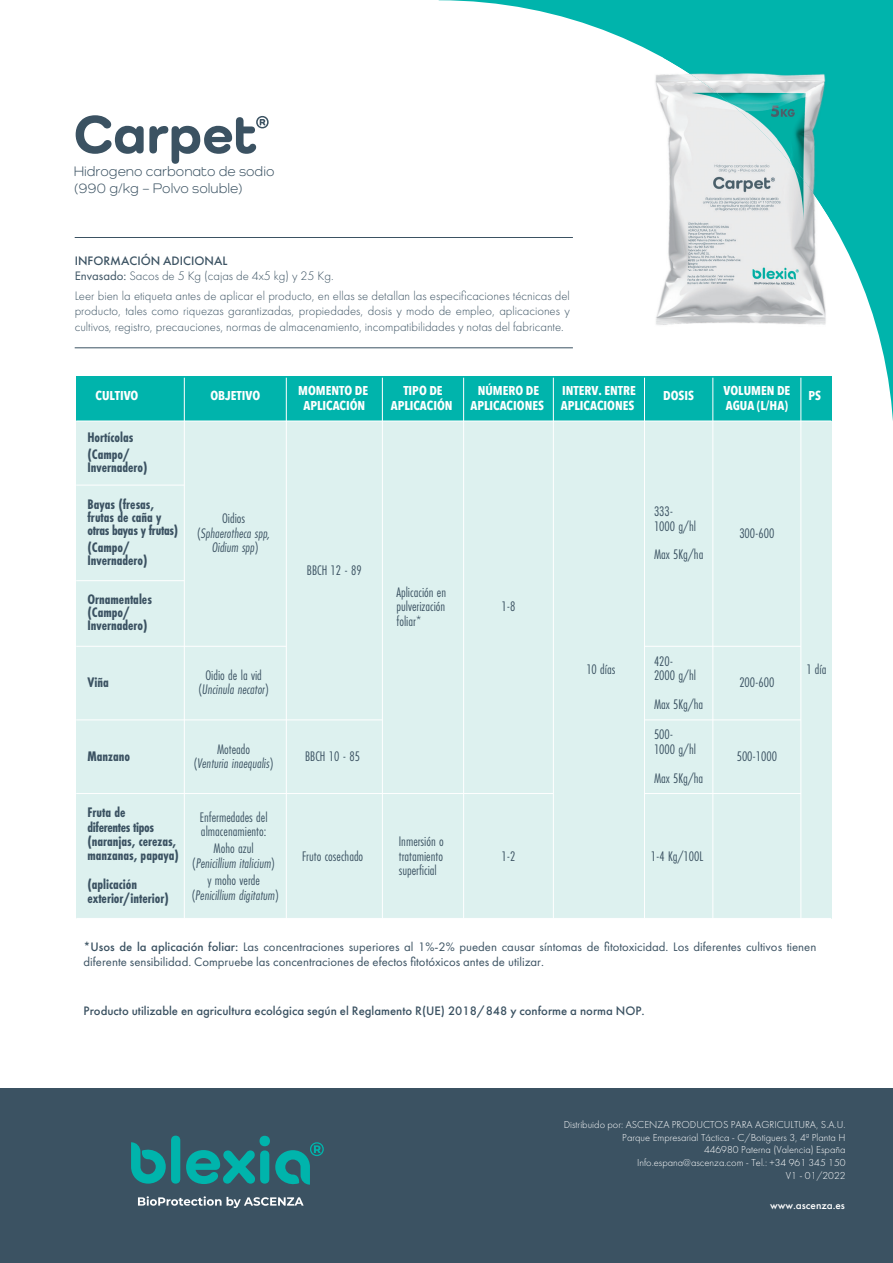
<style>
.page{position:relative;width:893px;height:1263px;background:#fff}
.page>*{position:absolute;margin:0;border:0;box-sizing:border-box;transform-origin:0 0}
.t1{font:800 55.5px "Como";color:#3b5262}
.t2{font:14.4px/14.4px "Futura PT Cond";color:#3b5262}
.t3{font:700 14.4px/12.8px "Futura PT Cond";color:#3b5262}
.t4{font:italic 14.4px/14.4px "Futura PT Cond";color:#3b5262;text-align:center}
.t5{font:14.25px/17.1px "Como";color:#3b5262}
.t6{font:300 12.75px/15.3px "Futura PT";color:#3b5262}
.t7{font:12.75px/15.3px "Futura PT";color:#3b5262}
.t8{font:700 12.75px/15.1px "Avenir Next Condensed";color:#fff;text-align:center}
.t9{font:500 12.75px "Futura PT";color:#3b5262}
.t10{font:500 11.25px "Futura PT";color:#fff}
.t11{font:300 10.5px/12.8px "Futura PT";color:#fff;text-align:right}
.s1{font-weight:500}
.s2{font-weight:400}
.s3{font-style:normal}
</style>
<div class="page">
<svg style="left:439px;top:0;width:454px;height:454px"></svg>
<div style="left:0;top:1088px;width:893px;height:175px;background:#3b5262"></div>
<div style="left:171px;top:1135px;width:9px;height:48px;background:#00b4ac;border-radius:5px"></div>
<svg style="left:131px;top:1142px;width:35px;height:41px"></svg>
<svg style="left:138px;top:1196px;width:166px;height:12px"></svg>
<svg style="left:186px;top:1136px;width:138px;height:49px"></svg>
<img style="left:641px;top:57px;width:191px;height:285px">
<img style="left:662px;top:57px;width:170px;height:165px">
<div style="left:76px;top:420px;width:755px;height:498px;background:#ddf1ef"></div>
<div style="left:76px;top:377px;width:755px;height:44px;background:#00b4ac"></div>
<hr style="left:184px;top:378px;width:1px;height:540px;background:#fff">
<hr style="left:76px;top:646px;width:210px;height:1px;background:#fff">
<hr style="left:76px;top:485px;width:108px;height:1px;background:#fff">
<hr style="left:76px;top:580px;width:108px;height:1px;background:#fff">
<hr style="left:644px;top:646px;width:157px;height:1px;background:#fff">
<hr style="left:76px;top:421px;width:755px;height:1px;background:#fff">
<hr style="left:286px;top:378px;width:1px;height:540px;background:#fff">
<hr style="left:382px;top:378px;width:1px;height:540px;background:#fff">
<hr style="left:463px;top:378px;width:1px;height:540px;background:#fff">
<hr style="left:553px;top:378px;width:1px;height:540px;background:#fff">
<hr style="left:644px;top:378px;width:1px;height:540px;background:#fff">
<hr style="left:712px;top:378px;width:1px;height:540px;background:#fff">
<hr style="left:800px;top:378px;width:1px;height:540px;background:#fff">
<hr style="left:76px;top:719px;width:306px;height:1px;background:#fff">
<hr style="left:644px;top:719px;width:157px;height:1px;background:#fff">
<hr style="left:76px;top:793px;width:477px;height:1px;background:#fff">
<hr style="left:644px;top:793px;width:157px;height:1px;background:#fff">
<svg style="left:256px;top:116px;width:13px;height:12px"></svg>
<hr style="left:75px;top:237px;width:498px;height:1px;background:#3b5262">
<hr style="left:75px;top:347px;width:498px;height:1px;background:#3b5262">
<h1 class="t1" style="left:74px;top:100px;width:185px">Carpet</h1>
<p class="t5" style="left:74px;top:163px;width:202px">Hidrogeno carbonato de sodio (990 g/kg – Polvo soluble)</p>
<p class="t6" style="left:75px;top:253px;width:260px"><span class="s1">INFORMACIÓN ADICIONAL<br></span><span class="s2">Envasado:</span> Sacos de 5 Kg (cajas de 4x5 kg) y 25 Kg.</p>
<p class="t6" style="left:75px;top:288px;width:497px;text-align:justify">Leer bien la etiqueta antes de aplicar el producto, en ellas se detallan las especificaciones técnicas del producto, tales como riquezas garantizadas, propiedades, dosis y modo de empleo, aplicaciones y cultivos, registro, precauciones, normas de almacenamiento, incompatibilidades y notas del fabricante.</p>
<p class="t8" style="left:96px;top:388px;width:44px">CULTIVO</p>
<p class="t8" style="left:210px;top:388px;width:51px">OBJETIVO</p>
<p class="t8" style="left:298px;top:383px;width:71px">MOMENTO DE<br>APLICACIÓN</p>
<p class="t8" style="left:391px;top:383px;width:63px">TIPO DE<br>APLICACIÓN</p>
<p class="t8" style="left:470px;top:383px;width:75px">NÚMERO DE<br>APLICACIONES</p>
<p class="t8" style="left:561px;top:383px;width:76px;text-align:left">INTERV. ENTRE<br>APLICACIONES</p>
<p class="t8" style="left:663px;top:388px;width:32px">DOSIS</p>
<p class="t8" style="left:723px;top:383px;width:68px;text-align:left">VOLUMEN DE<br>AGUA (L/HA)</p>
<p class="t8" style="left:809px;top:388px;width:14px">PS</p>
<p class="t3" style="left:87px;top:429px;width:47px;line-height:17.2px">Hortícolas (Campo/</p>
<p class="t3" style="left:87px;top:461px;width:62px">Invernadero)</p>
<p class="t3" style="left:87px;top:498px;width:92px">Bayas (fresas, frutas de caña y otras bayas y frutas)</p>
<p class="t3" style="left:87px;top:541px;width:62px">(Campo/<br>Invernadero)</p>
<p class="t3" style="left:87px;top:593px;width:66px">Ornamentales (Campo/<br>Invernadero)</p>
<p class="t4" style="left:197px;top:511px;width:74px"><span class="s3">Oidios (</span>Sphaerotheca spp,<br>Oidium spp<span class="s3">)</span></p>
<p class="t3" style="left:87px;top:676px;width:23px">Viña</p>
<p class="t4" style="left:198px;top:668px;width:72px"><span class="s3">Oidio de la vid (</span>Uncinula necator<span class="s3">)</span></p>
<p class="t2" style="left:307px;top:563px;width:56px">BBCH 12 - 89</p>
<p class="t3" style="left:87px;top:750px;width:44px">Manzano</p>
<p class="t4" style="left:194px;top:742px;width:81px"><span class="s3">Moteado<br>(</span>Venturia inaequalis<span class="s3">)</span></p>
<p class="t2" style="left:305px;top:749px;width:56px">BBCH 10 - 85</p>
<p class="t2" style="left:396px;top:585px;width:51px;text-align:justify">Aplicación en pulverización foliar*</p>
<p class="t2" style="left:501px;top:599px;width:15px">1-8</p>
<p class="t2" style="left:586px;top:662px;width:31px">10 días</p>
<p class="t2" style="left:654px;top:504px;width:44px">333-<br>1000 g/hl</p>
<p class="t2" style="left:654px;top:547px;width:51px">Max 5Kg/ha</p>
<p class="t2" style="left:654px;top:654px;width:44px">420-<br>2000 g/hl</p>
<p class="t2" style="left:654px;top:697px;width:51px">Max 5Kg/ha</p>
<p class="t2" style="left:654px;top:727px;width:44px">500-<br>1000 g/hl</p>
<p class="t2" style="left:654px;top:770px;width:51px">Max 5Kg/ha</p>
<p class="t3" style="left:87px;top:805px;width:93px;line-height:14.2px">Fruta de<br>diferentes tipos (naranjas, cerezas, manzanas, papaya)</p>
<p class="t3" style="left:87px;top:877px;width:83px;line-height:14.2px">(aplicación exterior/interior)</p>
<p class="t2" style="left:200px;top:810px;width:69px">Enfermedades del almacenamiento:</p>
<p class="t4" style="left:192px;top:841px;width:84px"><span class="s3">Moho azul (</span>Penicillium italicium<span class="s3">)</span></p>
<p class="t4" style="left:192px;top:873px;width:88px"><span class="s3">y moho verde (</span>Penicillium digitatum<span class="s3">)</span></p>
<p class="t2" style="left:399px;top:834px;width:47px;text-align:justify">Inmersión o tratamiento superficial</p>
<p class="t2" style="left:302px;top:849px;width:63px">Fruto cosechado</p>
<p class="t2" style="left:651px;top:849px;width:54px">1-4 Kg/100L</p>
<p class="t2" style="left:501px;top:849px;width:15px">1-2</p>
<p class="t2" style="left:739px;top:526px;width:37px">300-600</p>
<p class="t2" style="left:739px;top:675px;width:37px">200-600</p>
<p class="t2" style="left:737px;top:749px;width:42px">500-1000</p>
<p class="t2" style="left:806px;top:662px;width:22px">1 día</p>
<p class="t7" style="left:84px;top:939px;width:734px"><span class="s1">*Usos de la aplicación foliar:</span> Las concentraciones superiores al 1%-2% pueden causar síntomas de fitotoxicidad. Los diferentes cultivos tienen diferente sensibilidad. Compruebe las concentraciones de efectos fitotóxicos antes de utilizar.</p>
<p class="t9" style="left:84px;top:1003px;width:563px">Producto utilizable en agricultura ecológica según el Reglamento R(UE) 2018/848 y conforme a norma NOP.</p>
<p class="t11" style="left:564px;top:1118px;width:283px">Distribuido por: ASCENZA PRODUCTOS PARA AGRICULTURA, S.A.U.<br>Parque Empresarial Táctica - C/Botiguers 3, 4ª Planta H<br>446980 Paterna (Valencia) España<br>Info.espana@ascenza.com - Tel.: +34 961 345 150<br>V1 - 01/2022</p>
<p class="t10" style="left:770px;top:1198px;width:76px">www.ascenza.es</p>
</div>
